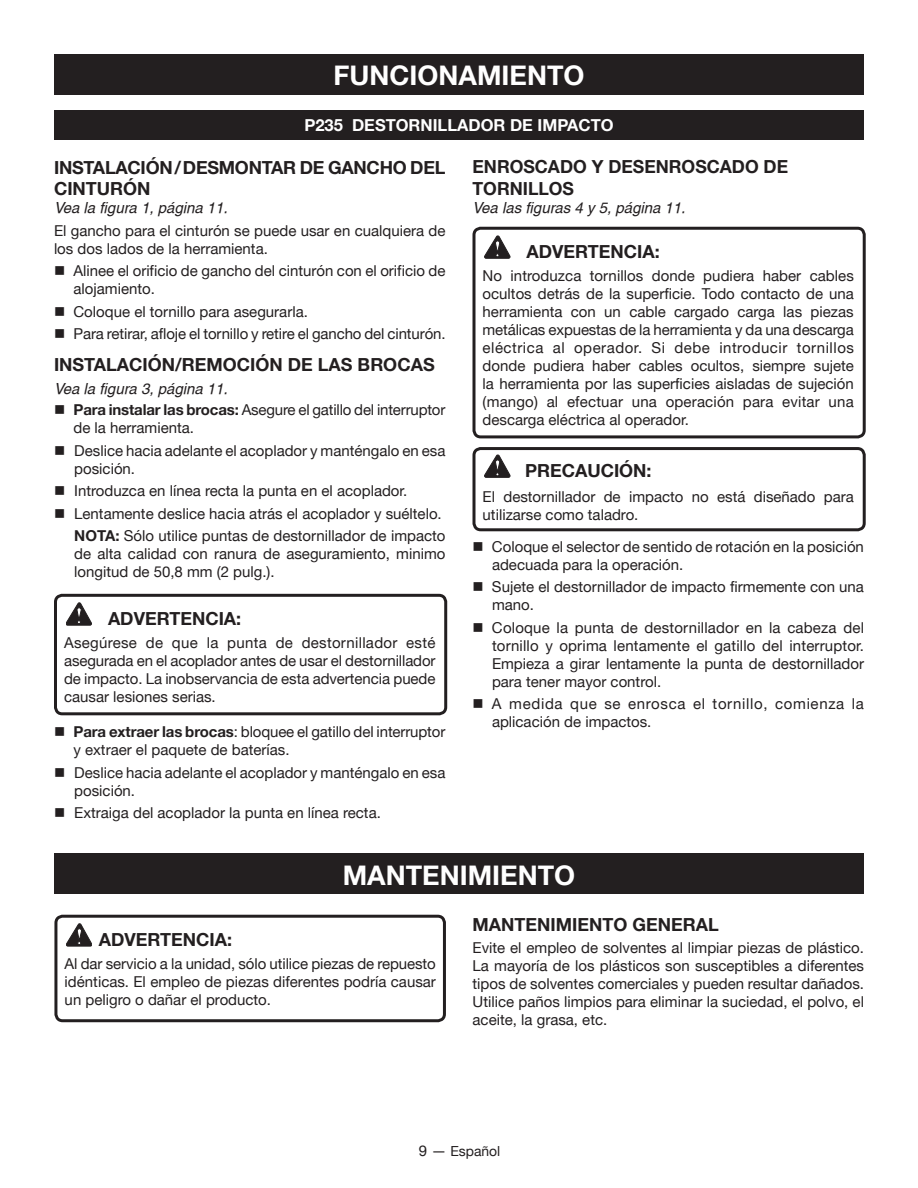
<style>
.page{position:relative;width:918px;height:1188px;background:#fff}
.page>*{position:absolute;margin:0;border:0;box-sizing:border-box;transform-origin:0 0}
.HEADING{font:700 27px "Helvetica Neue";color:#fff}
.Heading_2{font:700 18px/21.6px "Helvetica Neue";color:#231f20}
.Heading_w_figure{font:700 18px/21.6px "Helvetica Neue";letter-spacing:-.015em;color:#231f20}
.Warning{font:700 18px "Helvetica Neue";color:#231f20}
.Body_text{font:700 18px "Helvetica Neue";color:#231f20}
.HEADING-2{font:700 16.5px "Helvetica Neue";color:#fff}
.Warning_Text{font:15px/18px "Helvetica Neue";color:#231f20;text-align:justify}
.bullets{font:15px/18px "Helvetica Neue";color:#231f20}
.bullet{font:15px/18px "Helvetica Neue";color:#231f20}
.Body_text-2{font:15px/18px "Helvetica Neue";color:#231f20}
.see_figure{font:italic 15px "Helvetica";color:#231f20}
.Warning_text_9_5_11{font:15px/18px "Helvetica Neue";color:#231f20}
.bullets-2{font:15px/18px "Helvetica Neue";letter-spacing:.045em;color:#231f20}
.t1{font:13.8px "Helvetica Neue";color:#231f20}
.s1{font-weight:700}
.s2{font-size:15px}
</style>
<div class="page">
<div style="left:54px;top:54px;width:810px;height:40px;background:#231f20"></div>
<div style="left:472px;top:447px;width:394px;height:84px;border:3px solid #231f20;border-radius:7px"></div>
<div style="left:54px;top:110px;width:810px;height:30px;background:#231f20"></div>
<svg style="left:66px;top:603px;width:26px;height:22px"></svg>
<svg style="left:484px;top:236px;width:26px;height:22px"></svg>
<svg style="left:484px;top:455px;width:26px;height:22px"></svg>
<div style="left:472px;top:227px;width:394px;height:211px;border:3px solid #231f20;border-radius:7px"></div>
<div style="left:54px;top:594px;width:393px;height:121px;border:3px solid #231f20;border-radius:7px"></div>
<div style="left:54px;top:915px;width:392px;height:107px;border:3px solid #231f20;border-radius:7px"></div>
<svg style="left:66px;top:924px;width:26px;height:22px"></svg>
<div style="left:54px;top:854px;width:810px;height:40px;background:#231f20"></div>
<p class="HEADING" style="left:334px;top:58px;width:252px">FUNCIONAMIENTO</p>
<p class="HEADING-2" style="left:304px;top:115px;width:311px">P235 DESTORNILLADOR DE IMPACTO</p>
<p class="Heading_w_figure" style="left:54px;top:156px;width:393px">INSTALACIÓN/DESMONTAR DE GANCHO DEL<br>CINTURÓN</p>
<p class="see_figure" style="left:54px;top:199px;width:175px">Vea la figura 1, página 11.</p>
<p class="Body_text-2" style="left:54px;top:221px;width:393px">El gancho para el cinturón se puede usar en cualquiera de los dos lados de la herramienta.</p>
<p class="bullets" style="left:74px;top:262px;width:374px;text-indent:-20px">■ Alinee el orificio de gancho del cinturón con el orificio de alojamiento.</p>
<p class="bullets" style="left:54px;top:302px;width:255px">■ Coloque el tornillo para asegurarla.</p>
<p class="bullets" style="left:54px;top:325px;width:393px">■ Para retirar, afloje el tornillo y retire el gancho del cinturón.</p>
<p class="Heading_2" style="left:54px;top:354px;width:382px">INSTALACIÓN/REMOCIÓN DE LAS BROCAS</p>
<p class="see_figure" style="left:54px;top:380px;width:175px">Vea la figura 3, página 11.</p>
<p class="bullets" style="left:74px;top:401px;width:373px;text-indent:-20px">■ <span class="s1">Para instalar las brocas:</span> Asegure el gatillo del interruptor de la herramienta.</p>
<p class="bullet" style="left:74px;top:441px;width:373px;text-indent:-20px">■ Deslice hacia adelante el acoplador y manténgalo en esa posición.</p>
<p class="bullet" style="left:54px;top:482px;width:355px">■ Introduzca en línea recta la punta en el acoplador.</p>
<p class="bullet" style="left:54px;top:504px;width:389px">■ Lentamente deslice hacia atrás el acoplador y suéltelo.</p>
<p class="bullet" style="left:74px;top:527px;width:373px;text-align:justify"><span class="s1">NOTA:</span> Sólo utilice puntas de destornillador de impacto de alta calidad con ranura de aseguramiento, minimo longitud de 50,8 mm (2 pulg.).</p>
<p class="Warning" style="left:108px;top:608px;width:135px">ADVERTENCIA:</p>
<p class="Warning_Text" style="left:64px;top:633px;width:373px">Asegúrese de que la punta de destornillador esté asegurada en el acoplador antes de usar el destornillador de impacto. La inobservancia de esta advertencia puede causar lesiones serias.</p>
<p class="bullets" style="left:74px;top:722px;width:373px;text-indent:-20px">■ <span class="s1">Para extraer las brocas</span>: bloquee el gatillo del interruptor y extraer el paquete de baterías.</p>
<p class="bullet" style="left:74px;top:763px;width:373px;text-indent:-20px">■ Deslice hacia adelante el acoplador y manténgalo en esa posición.</p>
<p class="bullet" style="left:54px;top:804px;width:328px">■ Extraiga del acoplador la punta en línea recta.</p>
<p class="Heading_2" style="left:472px;top:155px;width:317px">ENROSCADO Y DESENROSCADO DE<br>TORNILLOS</p>
<p class="see_figure" style="left:472px;top:199px;width:214px">Vea las figuras 4 y 5, página 11.</p>
<p class="Warning" style="left:526px;top:241px;width:135px">ADVERTENCIA:</p>
<p class="Warning_Text" style="left:483px;top:266px;width:373px">No introduzca tornillos donde pudiera haber cables ocultos detrás de la superficie. Todo contacto de una herramienta con un cable cargado carga las piezas metálicas expuestas de la herramienta y da una descarga eléctrica al operador. Si debe introducir tornillos donde pudiera haber cables ocultos, siempre sujete la herramienta por las superficies aisladas de sujeción (mango) al efectuar una operación para evitar una descarga eléctrica al operador.</p>
<p class="Warning" style="left:525px;top:460px;width:128px">PRECAUCIÓN:</p>
<p class="Warning_text_9_5_11" style="left:483px;top:488px;width:373px">El destornillador de impacto no está diseñado para utilizarse como taladro.</p>
<p class="bullets" style="left:492px;top:537px;width:373px;text-indent:-20px">■ Coloque el selector de sentido de rotación en la posición adecuada para la operación.</p>
<p class="bullets" style="left:492px;top:578px;width:373px;text-indent:-20px">■ Sujete el destornillador de impacto firmemente con una mano.</p>
<p class="bullets" style="left:492px;top:618px;width:374px;text-align:justify;text-indent:-20px">■ Coloque la punta de destornillador en la cabeza del tornillo y oprima lentamente el gatillo del interruptor.<br>Empieza a girar lentamente la punta de destornillador para tener mayor control.</p>
<p class="bullets-2" style="left:492px;top:695px;width:373px;text-indent:-20px">■ A medida que se enrosca el tornillo, comienza la aplicación de impactos.</p>
<p class="HEADING" style="left:343px;top:858px;width:234px">MANTENIMIENTO</p>
<p class="Heading_2" style="left:473px;top:913px;width:248px">MANTENIMIENTO GENERAL</p>
<p class="Body_text-2" style="left:473px;top:938px;width:393px;text-align:justify">Evite el empleo de solventes al limpiar piezas de plástico.<br>La mayoría de los plásticos son susceptibles a diferentes tipos de solventes comerciales y pueden resultar dañados.<br>Utilice paños limpios para eliminar la suciedad, el polvo, el aceite, la grasa, etc.</p>
<p class="Body_text" style="left:99px;top:929px;width:135px">ADVERTENCIA:</p>
<p class="Warning_Text" style="left:65px;top:954px;width:373px">Al dar servicio a la unidad, sólo utilice piezas de repuesto idénticas. El empleo de piezas diferentes podría causar un peligro o dañar el producto.</p>
<p class="t1" style="left:419px;top:1143px;width:83px"><span class="s2">9 —</span> Español</p>
</div>
